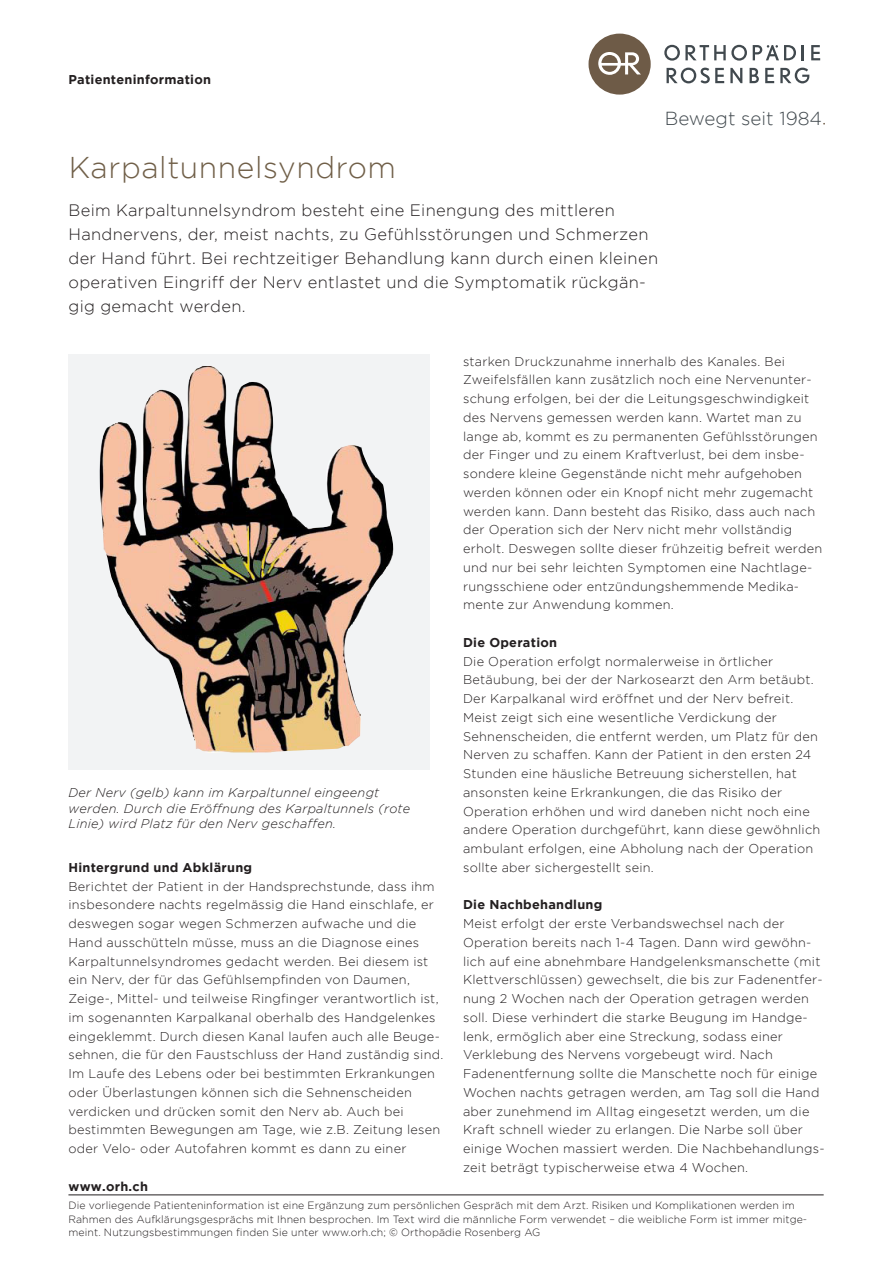
<style>
.page{position:relative;width:893px;height:1263px;background:#fff}
.page>*{position:absolute;margin:0;border:0;box-sizing:border-box;transform-origin:0 0}
.Titel{font:300 30px "Gotham";letter-spacing:.02em;color:#705f48}
.t1{font:300 18.75px "Gotham";color:#41494e}
.Einleitung_11pt{font:300 16.5px/24px "Gotham";letter-spacing:.02em;color:#231f20}
.Titel_Lauftext_8_5pt{font:300 12.75px/18.8px "Gotham";letter-spacing:.02em;color:#231f20}
.Lauftext_8_5pt{font:300 12.75px/18.8px "Gotham";letter-spacing:.02em;color:#231f20}
.Bildlegende{font:italic 300 12.75px/15.8px "Gotham";letter-spacing:.02em;color:#231f20}
.Titel_Lauftext_8_5pt-2{font:700 12.75px "Gotham";letter-spacing:.02em;color:#231f20}
.Lauftext_8_5pt-2{font:700 12.75px "Gotham";letter-spacing:.02em;color:#231f20}
.Fusszeile_6pt{font:300 10.5px/13.5px "Gotham";letter-spacing:.01em;color:#231f20}
</style>
<div class="page">
<div style="left:68px;top:354px;width:362px;height:416px;background:#f2f3f4"></div>
<hr style="left:68px;top:1194px;width:756px;height:1px;background:#231f20">
<img style="left:99px;top:366px;width:295px;height:387px">
<svg style="left:667px;top:68px;width:57px;height:15px"></svg>
<svg style="left:780px;top:68px;width:29px;height:15px"></svg>
<svg style="left:750px;top:68px;width:9px;height:15px"></svg>
<svg style="left:765px;top:68px;width:9px;height:15px"></svg>
<svg style="left:730px;top:68px;width:12px;height:15px"></svg>
<svg style="left:811px;top:45px;width:9px;height:15px"></svg>
<svg style="left:664px;top:45px;width:83px;height:16px"></svg>
<svg style="left:802px;top:45px;width:2px;height:15px"></svg>
<svg style="left:753px;top:45px;width:43px;height:15px"></svg>
<svg style="left:588px;top:34px;width:63px;height:61px"></svg>
<p class="Titel_Lauftext_8_5pt-2" style="left:68px;top:72px;width:144px">Patienteninformation</p>
<p class="t1" style="left:665px;top:108px;width:159px">Bewegt seit 1984</p>
<p class="Titel" style="left:69px;top:151px;width:329px">Karpaltunnelsyndrom</p>
<p class="Einleitung_11pt" style="left:68px;top:197px;width:591px">Beim Karpaltunnelsyndrom besteht eine Einengung des mittleren Handnervens, der, meist nachts, zu Gefühlsstörungen und Schmerzen der Hand führt. Bei rechtzeitiger Behandlung kann durch einen kleinen operativen Eingriff der Nerv entlastet und die Symptomatik rückgän&shy;gig gemacht werden.</p>
<p class="Bildlegende" style="left:68px;top:784px;width:343px">Der Nerv (gelb) kann im Karpaltunnel eingeengt werden. Durch die Eröffnung des Karpaltunnels (rote<br>Linie) wird Platz für den Nerv geschaffen.</p>
<p class="Titel_Lauftext_8_5pt-2" style="left:68px;top:860px;width:185px">Hintergrund und Abklärung</p>
<p class="Titel_Lauftext_8_5pt" style="left:68px;top:876px;width:376px">Berichtet der Patient in der Handsprechstunde, dass ihm insbesondere nachts regelmässig die Hand einschlafe, er deswegen sogar wegen Schmerzen aufwache und die Hand ausschütteln müsse, muss an die Diagnose eines Karpaltunnelsyndromes gedacht werden. Bei diesem ist ein Nerv, der für das Gefühlsempfinden von Daumen, Zeige-, Mittel- und teilweise Ringfinger verantwortlich ist, im sogenannten Karpalkanal oberhalb des Handgelenkes eingeklemmt. Durch diesen Kanal laufen auch alle Beuge&shy;sehnen, die für den Faustschluss der Hand zuständig sind.<br>Im Laufe des Lebens oder bei bestimmten Erkrankungen oder Überlastungen können sich die Sehnenscheiden verdicken und drücken somit den Nerv ab. Auch bei bestimmten Bewegungen am Tage, wie z.B. Zeitung lesen</p>
<p class="Titel_Lauftext_8_5pt" style="left:68px;top:1139px;width:339px">oder Velo- oder Autofahren kommt es dann zu einer</p>
<p class="Titel_Lauftext_8_5pt-2" style="left:68px;top:1179px;width:81px">www.orh.ch</p>
<p class="Titel_Lauftext_8_5pt" style="left:463px;top:351px;width:361px">starken Druckzunahme innerhalb des Kanales. Bei Zweifelsfällen kann zusätzlich noch eine Nervenunter&shy;schung erfolgen, bei der die Leitungsgeschwindigkeit des Nervens gemessen werden kann. Wartet man zu lange ab, kommt es zu permanenten Gefühlsstörungen der Finger und zu einem Kraftverlust, bei dem insbe&shy;sondere kleine Gegenstände nicht mehr aufgehoben werden können oder ein Knopf nicht mehr zugemacht werden kann. Dann besteht das Risiko, dass auch nach der Operation sich der Nerv nicht mehr vollständig erholt. Deswegen sollte dieser frühzeitig befreit werden und nur bei sehr leichten Symptomen eine Nachtlage&shy;rungsschiene oder entzündungshemmende Medika&shy;mente zur Anwendung kommen.</p>
<p class="Lauftext_8_5pt-2" style="left:463px;top:635px;width:96px">Die Operation</p>
<p class="Lauftext_8_5pt" style="left:463px;top:651px;width:359px">Die Operation erfolgt normalerweise in örtlicher Betäubung, bei der der Narkosearzt den Arm betäubt.<br>Der Karpalkanal wird eröffnet und der Nerv befreit.<br>Meist zeigt sich eine wesentliche Verdickung der Sehnenscheiden, die entfernt werden, um Platz für den Nerven zu schaffen. Kann der Patient in den ersten 24<br>Stunden eine häusliche Betreuung sicherstellen, hat ansonsten keine Erkrankungen, die das Risiko der Operation erhöhen und wird daneben nicht noch eine andere Operation durchgeführt, kann diese gewöhnlich ambulant erfolgen, eine Abholung nach der Operation sollte aber sichergestellt sein.</p>
<p class="Lauftext_8_5pt-2" style="left:463px;top:897px;width:141px">Die Nachbehandlung</p>
<p class="Lauftext_8_5pt" style="left:463px;top:914px;width:361px">Meist erfolgt der erste Verbandswechsel nach der Operation bereits nach 1-4 Tagen. Dann wird gewöhn&shy;lich auf eine abnehmbare Handgelenksmanschette (mit Klettverschlüssen) gewechselt, die bis zur Fadenentfer&shy;nung 2 Wochen nach der Operation getragen werden soll. Diese verhindert die starke Beugung im Handge&shy;lenk, ermöglich aber eine Streckung, sodass einer Verklebung des Nervens vorgebeugt wird. Nach Fadenentfernung sollte die Manschette noch für einige</p>
<p class="Lauftext_8_5pt" style="left:463px;top:1083px;width:358px">Wochen nachts getragen werden, am Tag soll die Hand</p>
<p class="Lauftext_8_5pt" style="left:463px;top:1101px;width:363px">aber zunehmend im Alltag eingesetzt werden, um die Kraft schnell wieder zu erlangen. Die Narbe soll über einige Wochen massiert werden. Die Nachbehandlungs&shy;zeit beträgt typischerweise etwa 4 Wochen.</p>
<p class="Fusszeile_6pt" style="left:68px;top:1199px;width:740px">Die vorliegende Patienteninformation ist eine Ergänzung zum persönlichen Gespräch mit dem Arzt. Risiken und Komplikationen werden im<br>Rahmen des Aufklärungsgesprächs mit Ihnen besprochen. Im Text wird die männliche Form verwendet – die weibliche Form ist immer mitge&shy;meint. Nutzungsbestimmungen finden Sie unter www.orh.ch; © Orthopädie Rosenberg AG</p>
</div>
